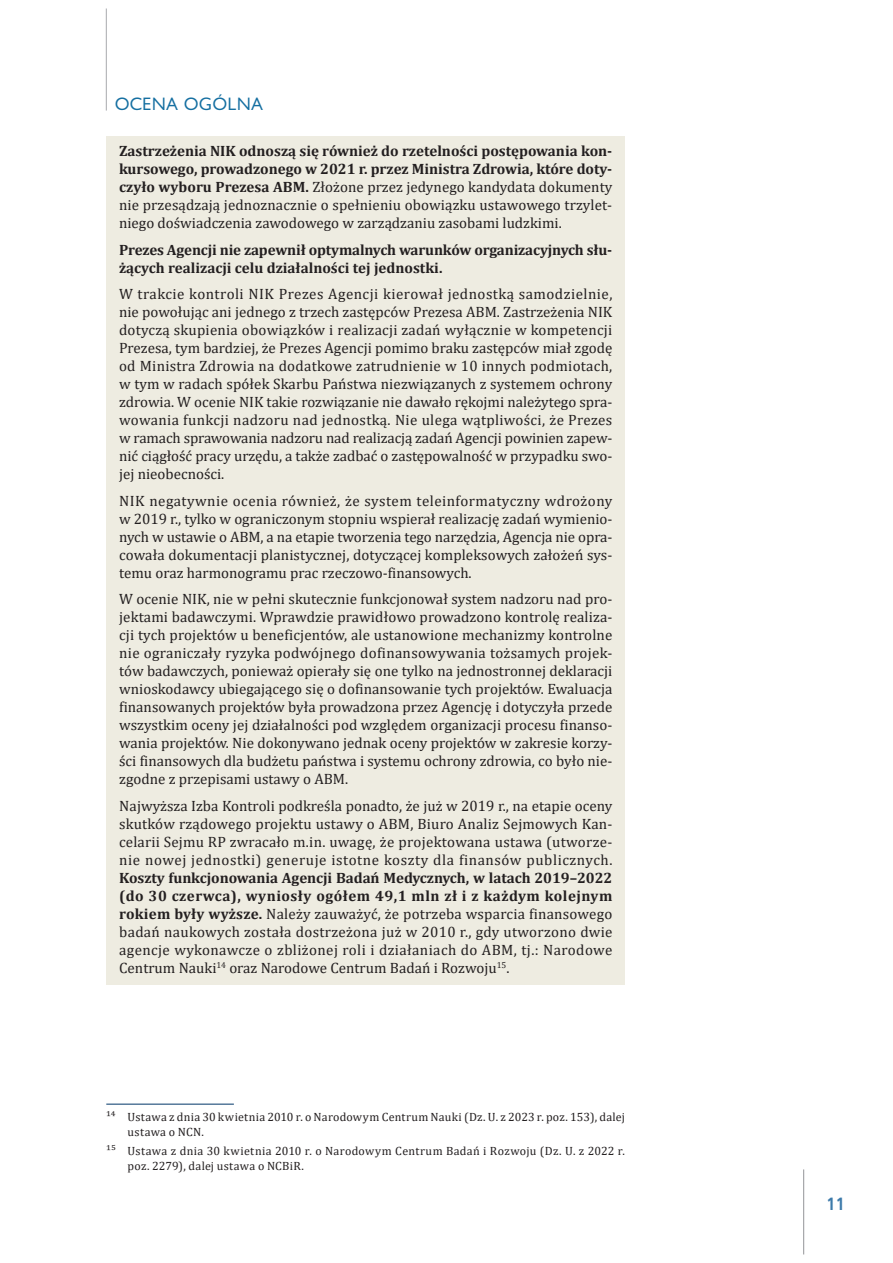
<style>
.page{position:relative;width:893px;height:1263px;background:#fff}
.page>*{position:absolute;margin:0;border:0;box-sizing:border-box;transform-origin:0 0}
.t1{font:16.5px "Gilead TTEFN";letter-spacing:.05em;color:#156fa1}
.t2{font:700 16.5px "Gilead TTEFN";color:#3c7aaa}
.t3{font:15px/18px "Cambria";color:#231f20;text-align:justify}
.t4{font:700 15px/18px "Cambria";letter-spacing:-.01em;color:#231f20}
.t5{font:12px/15px "Cambria";letter-spacing:.02em;color:#231f20}
.s1{font-weight:700}
</style>
<div class="page">
<hr style="left:106px;top:9px;width:1px;height:102px;background:#a8a9ad">
<hr style="left:803px;top:1169px;width:1px;height:85px;background:#939598">
<div style="left:106px;top:136px;width:519px;height:104px;background:#eeece1"></div>
<div style="left:106px;top:235px;width:519px;height:50px;background:#eeece1"></div>
<div style="left:106px;top:279px;width:519px;height:212px;background:#eeece1"></div>
<div style="left:106px;top:486px;width:519px;height:104px;background:#eeece1"></div>
<div style="left:106px;top:584px;width:519px;height:212px;background:#eeece1"></div>
<div style="left:106px;top:791px;width:519px;height:194px;background:#eeece1"></div>
<hr style="left:106px;top:1104px;width:128px;height:1px;background:#003667">
<p class="t1" style="left:115px;top:93px;width:150px">OCENA OGÓLNA</p>
<p class="t3" style="left:119px;top:142px;width:495px"><span class="s1">Zastrzeżenia NIK odnoszą się również do rzetelności postępowania kon&shy;kursowego, prowadzonego w 2021 r. przez Ministra Zdrowia, które doty&shy;czyło wyboru Prezesa ABM.</span> Złożone przez jedynego kandydata dokumenty nie przesądzają jednoznacznie o spełnieniu obowiązku ustawowego trzylet&shy;niego doświadczenia zawodowego w zarządzaniu zasobami ludzkimi.</p>
<p class="t4" style="left:119px;top:240px;width:495px">Prezes Agencji nie zapewnił optymalnych warunków organizacyjnych słu&shy;żących realizacji celu działalności tej jednostki.</p>
<p class="t3" style="left:119px;top:285px;width:495px">W trakcie kontroli NIK Prezes Agencji kierował jednostką samodzielnie, nie powołując ani jednego z trzech zastępców Prezesa ABM. Zastrzeżenia NIK dotyczą skupienia obowiązków i realizacji zadań wyłącznie w kompetencji Prezesa, tym bardziej, że Prezes Agencji pomimo braku zastępców miał zgodę od Ministra Zdrowia na dodatkowe zatrudnienie w 10 innych podmiotach, w tym w radach spółek Skarbu Państwa niezwiązanych z systemem ochrony zdrowia. W ocenie NIK takie rozwiązanie nie dawało rękojmi należytego spra&shy;wowania funkcji nadzoru nad jednostką. Nie ulega wątpliwości, że Prezes w ramach sprawowania nadzoru nad realizacją zadań Agencji powinien zapew&shy;nić ciągłość pracy urzędu, a także zadbać o zastępowalność w przypadku swo&shy;jej nieobecności.</p>
<p class="t3" style="left:119px;top:492px;width:495px">NIK negatywnie ocenia również, że system teleinformatyczny wdrożony w 2019 r., tylko w ograniczonym stopniu wspierał realizację zadań wymienio&shy;nych w ustawie o ABM, a na etapie tworzenia tego narzędzia, Agencja nie opra&shy;cowała dokumentacji planistycznej, dotyczącej kompleksowych założeń sys&shy;temu oraz harmonogramu prac rzeczowo-finansowych.</p>
<p class="t3" style="left:119px;top:590px;width:495px">W ocenie NIK, nie w pełni skutecznie funkcjonował system nadzoru nad pro&shy;jektami badawczymi. Wprawdzie prawidłowo prowadzono kontrolę realiza&shy;cji tych projektów u beneficjentów, ale ustanowione mechanizmy kontrolne nie ograniczały ryzyka podwójnego dofinansowywania tożsamych projek&shy;tów badawczych, ponieważ opierały się one tylko na jednostronnej deklaracji wnioskodawcy ubiegającego się o dofinansowanie tych projektów. Ewaluacja finansowanych projektów była prowadzona przez Agencję i dotyczyła przede wszystkim oceny jej działalności pod względem organizacji procesu finanso&shy;wania projektów. Nie dokonywano jednak oceny projektów w zakresie korzy&shy;ści finansowych dla budżetu państwa i systemu ochrony zdrowia, co było nie&shy;zgodne z przepisami ustawy o ABM.</p>
<p class="t3" style="left:119px;top:797px;width:495px">Najwyższa Izba Kontroli podkreśla ponadto, że już w 2019 r., na etapie oceny skutków rządowego projektu ustawy o ABM, Biuro Analiz Sejmowych Kan&shy;celarii Sejmu RP zwracało m.in. uwagę, że projektowana ustawa (utworze&shy;nie nowej jednostki) generuje istotne koszty dla finansów publicznych.</p>
<p class="t3" style="left:119px;top:869px;width:495px"><span class="s1">Koszty funkcjonowania Agencji Badań Medycznych, w latach 2019–2022 (do 30 czerwca), wyniosły ogółem 49,1 mln zł i z każdym kolejnym rokiem były wyższe.</span> Należy zauważyć, że potrzeba wsparcia finansowego badań naukowych została dostrzeżona już w 2010 r., gdy utworzono dwie agencje wykonawcze o zbliżonej roli i działaniach do ABM, tj.: Narodowe Centrum Nauki<sup>14</sup> oraz Narodowe Centrum Badań i Rozwoju<sup>15</sup>.</p>
<p class="t5" style="left:128px;top:1109px;width:499px;text-indent:-21px">14 Ustawa z dnia 30 kwietnia 2010 r. o Narodowym Centrum Nauki (Dz. U. z 2023 r. poz. 153), dalej ustawa o NCN.</p>
<p class="t5" style="left:128px;top:1143px;width:499px;text-indent:-21px">15 Ustawa z dnia 30 kwietnia 2010 r. o Narodowym Centrum Badań i Rozwoju (Dz. U. z 2022 r. poz. 2279), dalej ustawa o NCBiR.</p>
<p class="t2" style="left:826px;top:1193px;width:20px">11</p>
</div>
